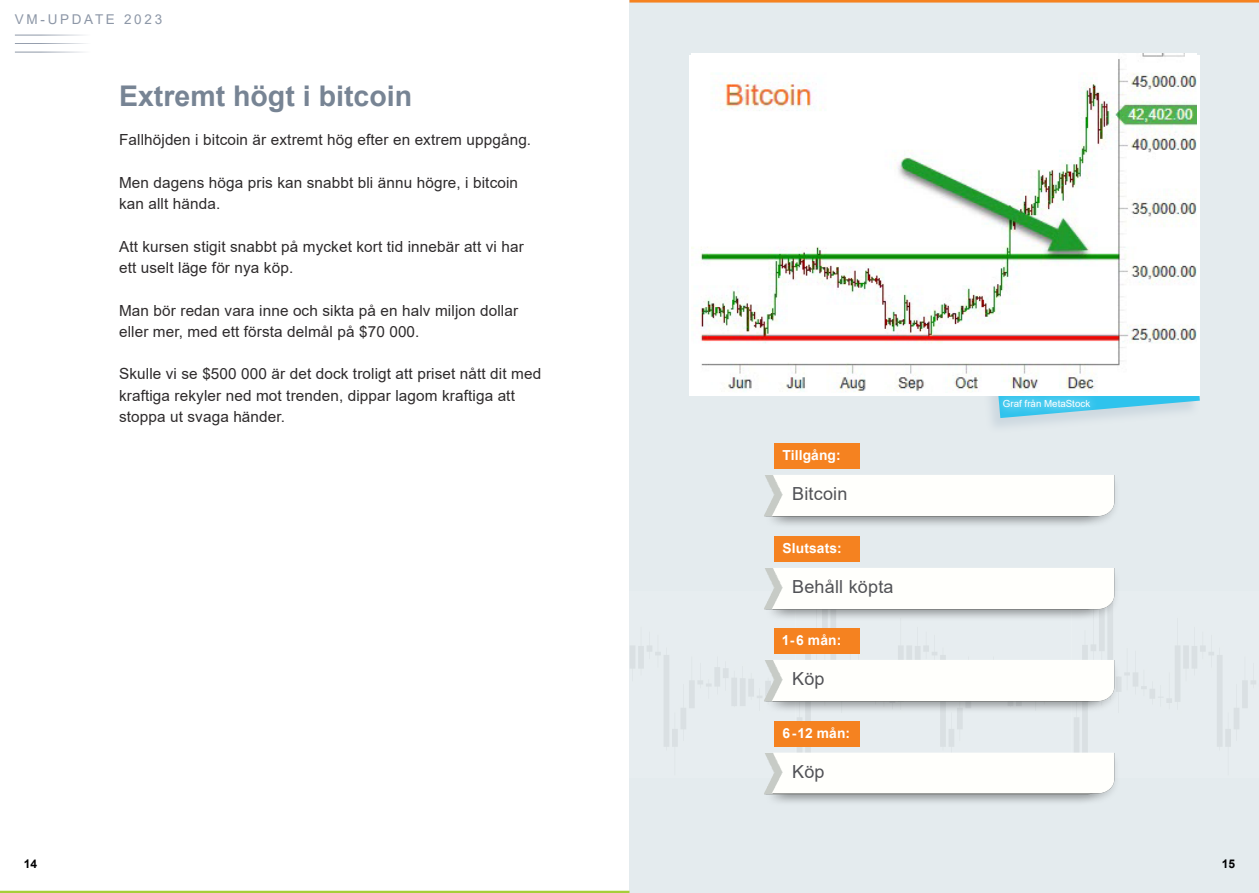
<style>
.page{position:relative;width:1259px;height:893px;background:#fff}
.page>*{position:absolute;margin:0;border:0;box-sizing:border-box;transform-origin:0 0}
.RUBBE_2020{font:700 28.5px "Arial";color:#778494}
.TABELLTEXT_2020{font:18px "Arial";letter-spacing:.01em;color:#515256}
.BRÖD_2020{font:15.3px/21.3px "Arial";letter-spacing:.01em;color:#2e2b2c}
.t1{font:700 13.8px "Arial";letter-spacing:.01em;color:#fff}
.t2{font:13.5px "Arial";letter-spacing:.2em;color:#8d97a7}
.t3{font:700 12px "Arial";color:#000002}
.t4{font:9.75px "Arial";color:#fff}
</style>
<div class="page">
<div style="left:629px;top:0;width:630px;height:893px;background:#e4ebee"></div>
<img style="left:630px;top:628px;width:626px;height:118px">
<div style="left:977px;top:306px;width:223px;height:128px;background:#89a2b7;opacity:.25"></div>
<svg style="left:992px;top:395px;width:207px;height:23px"></svg>
<div style="left:994px;top:391px;width:104px;height:25px;background:#fff;opacity:.75"></div>
<div style="left:774px;top:721px;width:85px;height:25px;background:#f58220"></div>
<div style="left:774px;top:628px;width:85px;height:26px;background:#f58220"></div>
<div style="left:774px;top:536px;width:85px;height:25px;background:#f58220"></div>
<div style="left:774px;top:443px;width:85px;height:26px;background:#f58220"></div>
<hr style="left:15px;top:35px;width:115px;height:1px;background:#8d97a7">
<hr style="left:15px;top:43px;width:115px;height:1px;background:#8d97a7">
<hr style="left:15px;top:52px;width:115px;height:1px;background:#8d97a7">
<img style="left:747px;top:641px;width:8px;height:80px">
<hr style="left:629px;top:0;width:630px;height:3px;background:#f58220">
<hr style="left:0;top:891px;width:629px;height:2px;background:#a6ce39">
<img style="left:755px;top:733px;width:371px;height:70px">
<img style="left:755px;top:641px;width:371px;height:80px">
<img style="left:764px;top:548px;width:352px;height:80px">
<img style="left:764px;top:456px;width:352px;height:69px">
<img style="left:691px;top:53px;width:505px;height:339px">
<p class="t2" style="left:15px;top:10px;width:149px">VM-UPDATE 2023</p>
<p class="RUBBE_2020" style="left:119px;top:76px;width:294px">Extremt högt i bitcoin</p>
<p class="BRÖD_2020" style="left:119px;top:129px;width:414px">Fallhöjden i bitcoin är extremt hög efter en extrem uppgång.</p>
<p class="BRÖD_2020" style="left:119px;top:172px;width:400px">Men dagens höga pris kan snabbt bli ännu högre, i bitcoin kan allt hända.</p>
<p class="BRÖD_2020" style="left:119px;top:235px;width:406px">Att kursen stigit snabbt på mycket kort tid innebär att vi har ett uselt läge för nya köp.</p>
<p class="BRÖD_2020" style="left:119px;top:299px;width:400px">Man bör redan vara inne och sikta på en halv miljon dollar eller mer, med ett första delmål på $70 000.</p>
<p class="BRÖD_2020" style="left:119px;top:363px;width:423px">Skulle vi se $500 000 är det dock troligt att priset nått dit med kraftiga rekyler ned mot trenden, dippar lagom kraftiga att stoppa ut svaga händer.</p>
<p class="t1" style="left:782px;top:445px;width:60px">Tillgång:</p>
<p class="TABELLTEXT_2020" style="left:792px;top:482px;width:57px">Bitcoin</p>
<p class="t1" style="left:782px;top:538px;width:61px">Slutsats:</p>
<p class="TABELLTEXT_2020" style="left:792px;top:574px;width:103px">Behåll köpta</p>
<p class="t1" style="left:782px;top:631px;width:61px">1-6 mån:</p>
<p class="TABELLTEXT_2020" style="left:792px;top:667px;width:34px">Köp</p>
<p class="t1" style="left:782px;top:723px;width:69px">6-12 mån:</p>
<p class="TABELLTEXT_2020" style="left:792px;top:759px;width:34px">Köp</p>
<p class="t4" style="left:1003px;top:397px;width:89px">Graf från MetaStock</p>
<p class="t3" style="left:24px;top:856px;width:15px">14</p>
<p class="t3" style="left:1221px;top:856px;width:15px">15</p>
</div>
